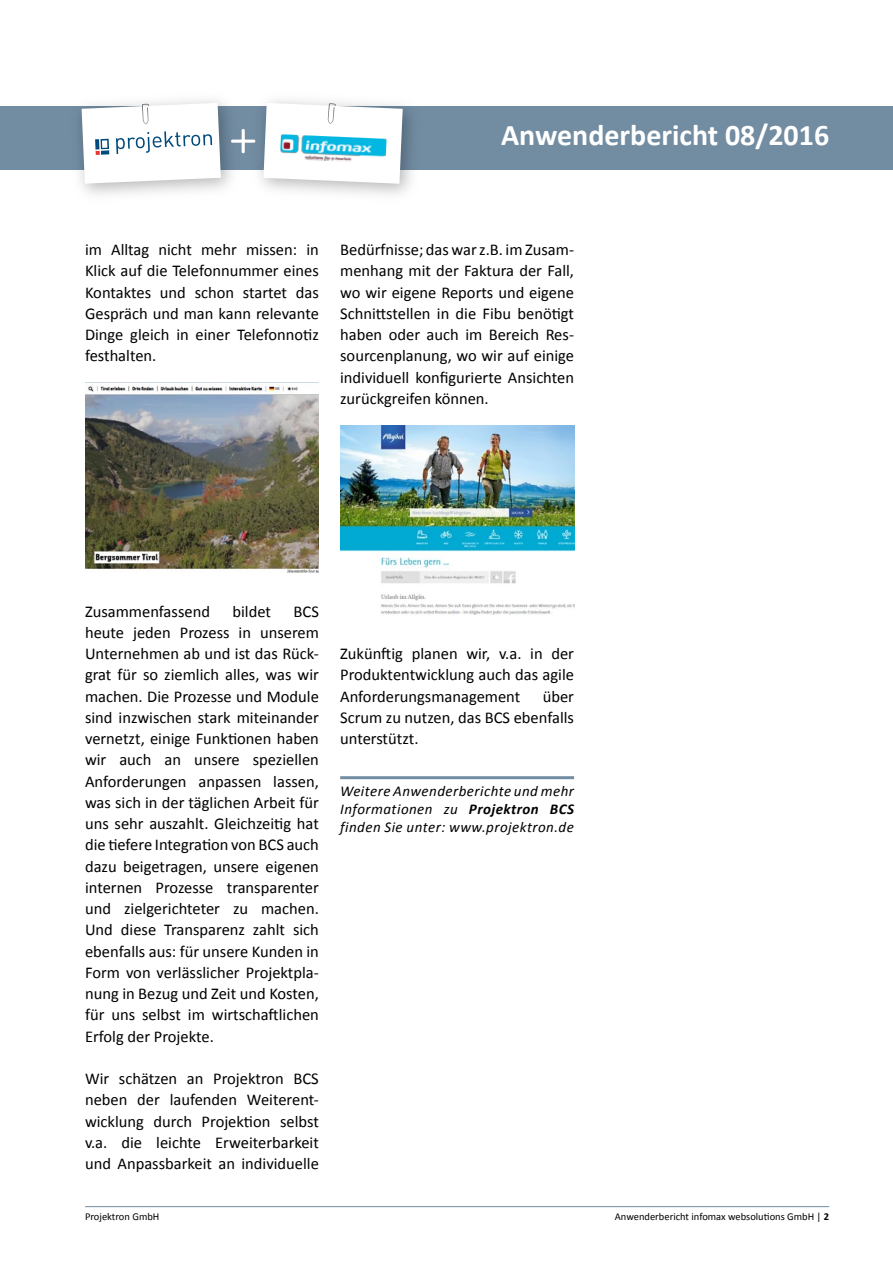
<style>
.page{position:relative;width:893px;height:1263px;background:#fff}
.page>*{position:absolute;margin:0;border:0;box-sizing:border-box;transform-origin:0 0}
.t1{font:700 30px "Calibri";color:#fff}
.t2{font:16.5px/21.3px "Calibri";color:#000;text-align:justify}
.t3{font:italic 15px/18px "Calibri";letter-spacing:.03em;color:#000;text-align:justify}
.t4{font:10.5px "Calibri";color:#000}
.s1{font-weight:700}
</style>
<div class="page">
<hr style="left:85px;top:1206px;width:744px;height:1px;background:#728ca2">
<div style="left:0;top:106px;width:893px;height:64px;background:#728ca2"></div>
<img style="left:79px;top:100px;width:165px;height:95px">
<svg style="left:82px;top:103px;width:139px;height:81px"></svg>
<div style="left:242px;top:129px;width:3px;height:24px;border:2px solid #fff"></div>
<svg style="left:232px;top:130px;width:15px;height:22px"></svg>
<div style="left:231px;top:140px;width:24px;height:3px;border:2px solid #fff"></div>
<img style="left:247px;top:100px;width:165px;height:95px">
<svg style="left:263px;top:103px;width:140px;height:81px"></svg>
<hr style="left:340px;top:776px;width:234px;height:3px;background:#728ca2">
<img style="left:280px;top:134px;width:107px;height:29px">
<img style="left:340px;top:425px;width:234px;height:190px">
<img style="left:85px;top:385px;width:234px;height:188px">
<h1 class="t1" style="left:501px;top:116px;width:330px">Anwenderbericht 08/2016</h1>
<p class="t2" style="left:85px;top:239px;width:235px">im Alltag nicht mehr missen: in Klick auf die Telefonnummer eines Kontaktes und schon startet das Gespräch und man kann relevante Dinge gleich in einer Telefonnotiz festhalten.</p>
<p class="t2" style="left:340px;top:239px;width:235px">Bedürfnisse; das war z.B. im Zusam&shy;menhang mit der Faktura der Fall, wo wir eigene Reports und eigene Schnittstellen in die Fibu benötigt haben oder auch im Bereich Res&shy;sourcenplanung, wo wir auf einige individuell konfigurierte Ansichten zurückgreifen können.</p>
<p class="t2" style="left:85px;top:600px;width:126px">Zusammenfassend</p>
<p class="t2" style="left:232px;top:600px;width:40px">bildet</p>
<p class="t2" style="left:85px;top:600px;width:235px;text-indent:208px">BCS heute jeden Prozess in unserem Unternehmen ab und ist das Rück&shy;grat für so ziemlich alles, was wir machen. Die Prozesse und Module sind inzwischen stark miteinander vernetzt, einige Funktionen haben wir auch an unsere speziellen Anforderungen anpassen lassen, was sich in der täglichen Arbeit für uns sehr auszahlt. Gleichzeitig hat die tiefere Integration von BCS auch dazu beigetragen, unsere eigenen internen Prozesse transparenter und zielgerichteter zu machen.<br>Und diese Transparenz zahlt sich ebenfalls aus: für unsere Kunden in Form von verlässlicher Projektpla&shy;nung in Bezug und Zeit und Kosten, für uns selbst im wirtschaftlichen Erfolg der Projekte.</p>
<p class="t2" style="left:85px;top:1068px;width:235px">Wir schätzen an Projektron BCS neben der laufenden Weiterent&shy;wicklung durch Projektion selbst v.a. die leichte Erweiterbarkeit und Anpassbarkeit an individuelle</p>
<p class="t4" style="left:85px;top:1210px;width:76px">Projektron GmbH</p>
<p class="t2" style="left:340px;top:643px;width:235px">Zukünftig planen wir, v.a. in der Produktentwicklung auch das agile Anforderungsmanagement</p>
<p class="t2" style="left:340px;top:685px;width:235px;text-indent:203px">über Scrum zu nutzen, das BCS ebenfalls unterstützt.</p>
<p class="t3" style="left:340px;top:782px;width:235px">Weitere Anwenderberichte und mehr Informationen zu <span class="s1">Projektron BCS </span>finden Sie unter: www.projektron.de</p>
<p class="t4" style="left:615px;top:1210px;width:216px">Anwenderbericht infomax websolutions GmbH | <span class="s1">2</span></p>
</div>
